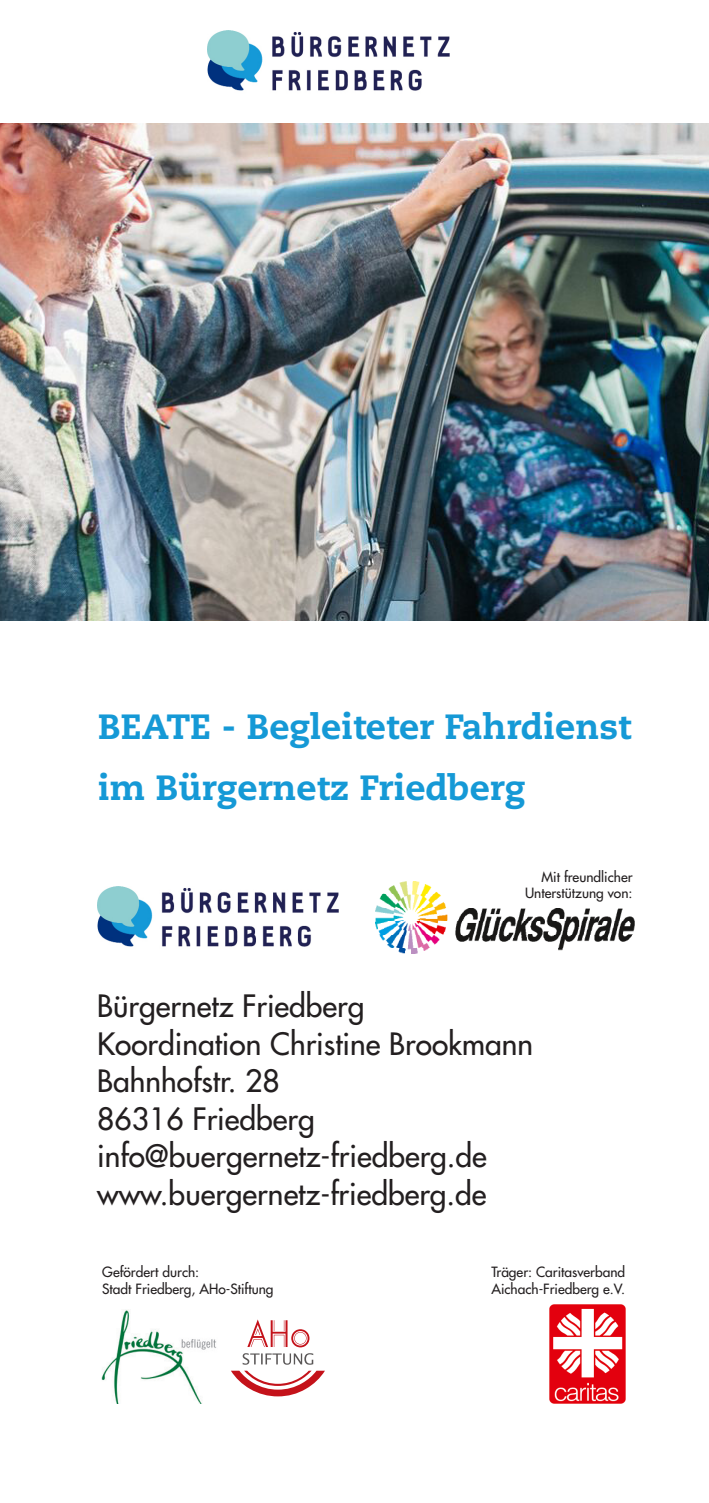
<style>
.page{position:relative;width:709px;height:1503px;background:#fff}
.page>*{position:absolute;margin:0;border:0;box-sizing:border-box;transform-origin:0 0}
.Small_Headline_white{font:800 35px/60px "Caecilia LT Std";color:#1599d6}
.Fliestext{font:500 30px "Futura Std";color:#231f20}
.Fliestext-2{font:500 13.75px "Futura Std";color:#231f20}
</style>
<div class="page">
<img style="left:0;top:123px;width:709px;height:497px">
<svg style="left:243px;top:1353px;width:70px;height:11px"></svg>
<svg style="left:247px;top:1319px;width:62px;height:28px"></svg>
<svg style="left:231px;top:1370px;width:94px;height:26px"></svg>
<img style="left:549px;top:1304px;width:76px;height:100px">
<img style="left:101px;top:1309px;width:115px;height:94px">
<img style="left:97px;top:886px;width:242px;height:61px">
<img style="left:376px;top:881px;width:258px;height:72px">
<div style="left:466px;top:881px;width:152px;height:23px;background:#fff"></div>
<img style="left:208px;top:30px;width:242px;height:61px">
<p class="Small_Headline_white" style="left:98px;top:697px;width:534px">BEATE - Begleiteter Fahrdienst im Bürgernetz Friedberg</p>
<p class="Fliestext-2" style="left:541px;top:868px;width:92px">Mit freundlicher</p>
<p class="Fliestext-2" style="left:525px;top:884px;width:109px">Unterstützung von:</p>
<p class="Fliestext" style="left:97px;top:987px;width:269px">Bürgernetz Friedberg</p>
<p class="Fliestext" style="left:97px;top:1025px;width:437px">Koordination Christine Brookmann</p>
<p class="Fliestext" style="left:97px;top:1062px;width:184px">Bahnhofstr. 28</p>
<p class="Fliestext" style="left:97px;top:1100px;width:219px">86316 Friedberg</p>
<p class="Fliestext" style="left:97px;top:1137px;width:391px">info@buergernetz-friedberg.de</p>
<p class="Fliestext" style="left:97px;top:1175px;width:391px">www.buergernetz-friedberg.de</p>
<p class="Fliestext-2" style="left:102px;top:1263px;width:98px">Gefördert durch:</p>
<p class="Fliestext-2" style="left:102px;top:1280px;width:173px">Stadt Friedberg, AHo-Stiftung</p>
<p class="Fliestext-2" style="left:491px;top:1263px;width:135px">Träger: Caritasverband</p>
<p class="Fliestext-2" style="left:491px;top:1280px;width:135px">Aichach-Friedberg e.V.</p>
</div>
